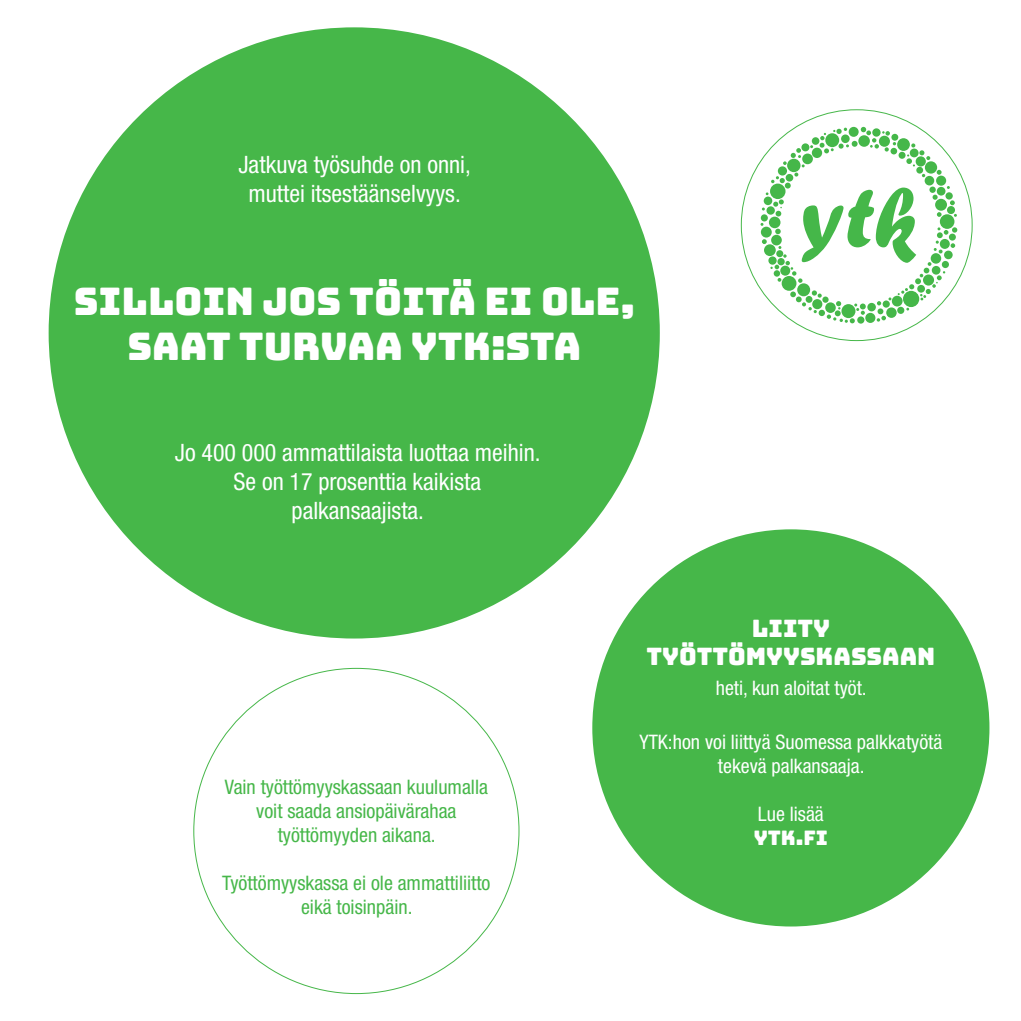
<style>
.page{position:relative;width:1021px;height:1021px;background:#fff}
.page>*{position:absolute;margin:0;border:0;box-sizing:border-box;transform-origin:0 0}
.t1{font:38px "Bungee";color:#fff}
.t2{font:condensed 24px/28.8px "Helvetica Neue LT Std";color:#fff;text-align:center}
.t3{font:24px "Bungee";color:#fff}
.t4{font:condensed 20px/24px "Helvetica Neue LT Std";color:#46b749;text-align:center}
.t5{font:condensed 20px/24px "Helvetica Neue LT Std";color:#fff;text-align:center}
.t6{font:20px "Bungee";color:#fff}
</style>
<div class="page">
<div style="left:50px;top:28px;width:608px;height:609px;background:#46b749;border-radius:50%"></div>
<svg style="left:760px;top:127px;width:197px;height:196px"></svg>
<div style="left:593px;top:530px;width:395px;height:395px;background:#46b749;border-radius:50%"></div>
<p class="t2" style="left:238px;top:150px;width:234px">Jatkuva työsuhde on onni, muttei itsestäänselvyys.</p>
<p class="t1" style="left:74px;top:279px;width:562px">SILLOIN JOS TÖITÄ EI OLE,</p>
<p class="t1" style="left:127px;top:325px;width:455px">SAAT TURVAA YTK:STA</p>
<p class="t2" style="left:175px;top:438px;width:367px">Jo 400 000 ammattilaista luottaa meihin.<br>Se on 17 prosenttia kaikista palkansaajista.</p>
<p class="t4" style="left:225px;top:775px;width:265px">Vain työttömyyskassaan kuulumalla voit saada ansiopäivärahaa työttömyyden aikana.</p>
<p class="t4" style="left:222px;top:871px;width:270px">Työttömyyskassa ei ole ammattiliitto</p>
<p class="t4" style="left:301px;top:895px;width:113px">eikä toisinpäin.</p>
<p class="t3" style="left:751px;top:614px;width:80px">LIITY</p>
<p class="t3" style="left:646px;top:643px;width:290px">TYÖTTÖMYYSKASSAAN</p>
<p class="t5" style="left:715px;top:676px;width:152px">heti, kun aloitat työt.</p>
<p class="t5" style="left:639px;top:730px;width:304px">YTK:hon voi liittyä Suomessa palkkatyötä tekevä palkansaaja.</p>
<p class="t5" style="left:758px;top:802px;width:67px">Lue lisää</p>
<p class="t6" style="left:753px;top:826px;width:76px">YTK.FI</p>
</div>
